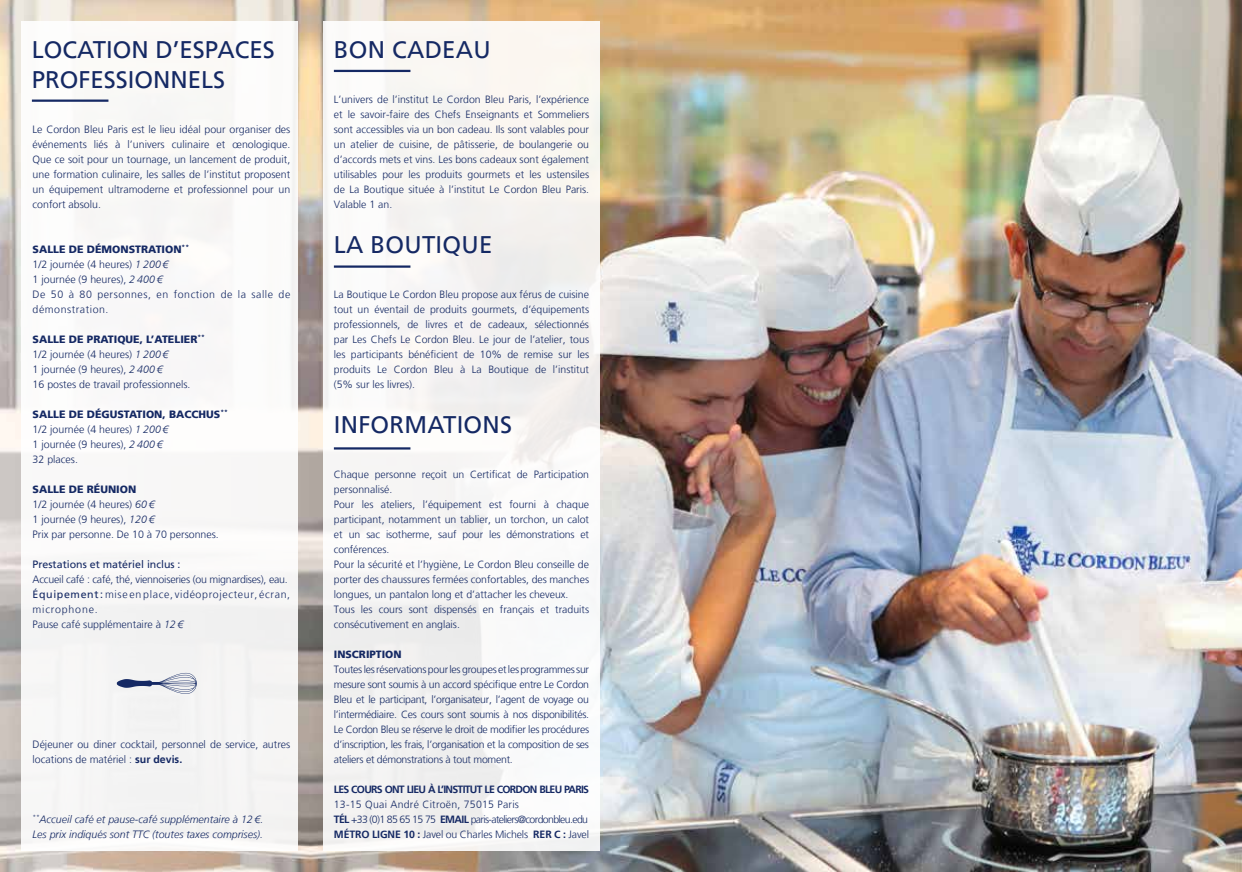
<style>
.page{position:relative;width:1242px;height:872px;background:#fff}
.page>*{position:absolute;margin:0;border:0;box-sizing:border-box;transform-origin:0 0}
.t1{font:24px/30px "Frutiger LT";color:#152964}
.t2{font:300 10.65px/15px "Frutiger LT";color:#152964}
.t3{font:300 10.65px/15px "Frutiger LT";letter-spacing:.05em;color:#152964}
.t4{font:italic 300 10.65px/15px "Frutiger LT";color:#152964}
.t5{font:10.65px "Frutiger LT";color:#152964}
.t6{font:300 10.5px/15px "Frutiger LT";color:#152964;text-align:justify}
.t7{font:700 10.5px "Frutiger LT";letter-spacing:-.07em;color:#152964}
.t8{font:900 10.5px "Frutiger LT";color:#152964}
.s1{font-weight:900}
.s2{font-style:italic}
.s3{font-weight:400}
.s4{font-weight:700}
</style>
<div class="page">
<img style="left:0;top:0;width:1242px;height:872px">
<div style="left:21px;top:21px;width:277px;height:829px;background:#f8f8f7"></div>
<hr style="left:32px;top:99px;width:76px;height:3px;background:#152964">
<svg style="left:116px;top:673px;width:81px;height:21px"></svg>
<div style="left:323px;top:21px;width:277px;height:829px;background:#f8f6f3"></div>
<hr style="left:334px;top:70px;width:76px;height:2px;background:#152964">
<hr style="left:334px;top:265px;width:76px;height:3px;background:#152964">
<hr style="left:334px;top:447px;width:76px;height:2px;background:#152964">
<h1 class="t1" style="left:32px;top:34px;width:244px">LOCATION D’ESPACES<br>PROFESSIONNELS</h1>
<p class="t2" style="left:33px;top:121px;width:259px;text-align:justify">Le Cordon Bleu Paris est le lieu idéal pour organiser des événements liés à l’univers culinaire et œnologique.<br>Que ce soit pour un tournage, un lancement de produit, une formation culinaire, les salles de l’institut proposent un équipement ultramoderne et professionnel pour un confort absolu.</p>
<p class="t3" style="left:33px;top:241px;width:259px"><span class="s1">SALLE DE DÉMONSTRATION</span><sup>**<br></sup>1/2 journée (4 heures) <span class="s2">1 200 €<br></span>1 journée (9 heures), <span class="s2">2 400 €<br></span>De 50 à 80 personnes, en fonction de la salle de démonstration.</p>
<p class="t2" style="left:33px;top:331px;width:174px"><span class="s1">SALLE DE PRATIQUE, L’ATELIER</span><sup>**<br></sup>1/2 journée (4 heures) <span class="s2">1 200 €<br></span>1 journée (9 heures), <span class="s2">2 400 €<br></span>16 postes de travail professionnels.</p>
<p class="t2" style="left:33px;top:406px;width:197px"><span class="s1">SALLE DE DÉGUSTATION, BACCHUS</span><sup>**<br></sup>1/2 journée (4 heures) <span class="s2">1 200 €<br></span>1 journée (9 heures), <span class="s2">2 400 €<br></span>32 places.</p>
<p class="t2" style="left:33px;top:481px;width:188px"><span class="s1">SALLE DE RÉUNION<br></span>1/2 journée (4 heures) <span class="s2">60 €<br></span>1 journée (9 heures), <span class="s2">120 €<br></span>Prix par personne. De 10 à 70 personnes.</p>
<p class="t5" style="left:33px;top:558px;width:149px">Prestations et matériel inclus :</p>
<p class="t2" style="left:33px;top:571px;width:259px">Accueil café : café, thé, viennoiseries (ou mignardises), eau.<br><span class="s3">Équipement :</span> mise en place, vidéoprojecteur, écran, microphone.<br>Pause café supplémentaire à <span class="s2">12 €</span></p>
<p class="t2" style="left:33px;top:736px;width:259px">Déjeuner ou diner cocktail, personnel de service, autres locations de matériel : <span class="s4">sur devis.</span></p>
<p class="t4" style="left:33px;top:811px;width:232px"><sup>**</sup>Accueil café et pause-café supplémentaire à 12 €.<br>Les prix indiqués sont TTC (toutes taxes comprises).</p>
<h1 class="t1" style="left:334px;top:34px;width:158px">BON CADEAU</h1>
<p class="t6" style="left:334px;top:92px;width:257px">L’univers de l’institut Le Cordon Bleu Paris, l’expérience et le savoir-faire des Chefs Enseignants et Sommeliers sont accessibles via un bon cadeau. Ils sont valables pour un atelier de cuisine, de pâtisserie, de boulangerie ou d’accords mets et vins. Les bons cadeaux sont également utilisables pour les produits gourmets et les ustensiles de La Boutique située à l’institut Le Cordon Bleu Paris.<br>Valable 1 an.</p>
<h1 class="t1" style="left:334px;top:229px;width:160px">LA BOUTIQUE</h1>
<p class="t6" style="left:334px;top:287px;width:257px">La Boutique Le Cordon Bleu propose aux férus de cuisine tout un éventail de produits gourmets, d’équipements professionnels, de livres et de cadeaux, sélectionnés par Les Chefs Le Cordon Bleu. Le jour de l’atelier, tous les participants bénéficient de 10% de remise sur les produits Le Cordon Bleu à La Boutique de l’institut (5% sur les livres).</p>
<h1 class="t1" style="left:334px;top:409px;width:180px">INFORMATIONS</h1>
<p class="t6" style="left:334px;top:467px;width:257px;text-align:left">Chaque personne reçoit un Certificat de Participation personnalisé.<br>Pour les ateliers, l’équipement est fourni à chaque participant, notamment un tablier, un torchon, un calot et un sac isotherme, sauf pour les démonstrations et conférences.<br>Pour la sécurité et l’hygiène, Le Cordon Bleu conseille de porter des chaussures fermées confortables, des manches longues, un pantalon long et d’attacher les cheveux.<br>Tous les cours sont dispensés en français et traduits consécutivement en anglais.</p>
<p class="t8" style="left:334px;top:648px;width:69px">INSCRIPTION</p>
<p class="t6" style="left:334px;top:662px;width:257px">Toutes les réservations pour les groupes et les programmes sur mesure sont soumis à un accord spécifique entre Le Cordon Bleu et le participant, l’organisateur, l’agent de voyage ou l’intermédiaire. Ces cours sont soumis à nos disponibilités.<br>Le Cordon Bleu se réserve le droit de modifier les procédures d’inscription, les frais, l’organisation et la composition de ses ateliers et démonstrations à tout moment.</p>
<p class="t7" style="left:334px;top:783px;width:257px">LES COURS ONT LIEU À L’INSTITUT LE CORDON BLEU PARIS</p>
<p class="t6" style="left:334px;top:797px;width:257px;text-align:left">13-15 Quai André Citroën, 75015 Paris<br><span class="s4">TÉL</span> +33 (0)1 85 65 15 75 <span class="s4">EMAIL</span> paris-ateliers@cordonbleu.edu<br><span class="s4">MÉTRO LIGNE 10 :</span> Javel ou Charles Michels <span class="s4">RER C :</span> Javel</p>
</div>
